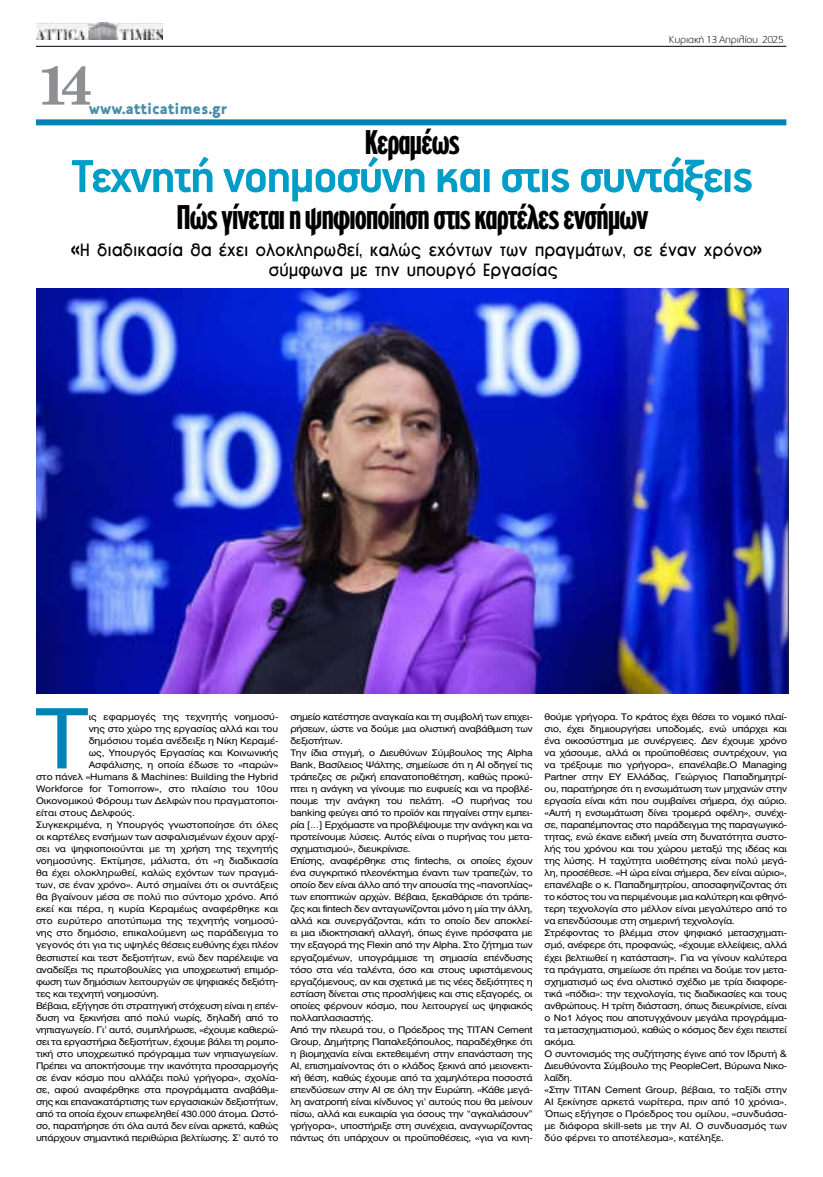
<style>
.page{position:relative;width:823px;height:1177px;background:#fff}
.page>*{position:absolute;margin:0;border:0;box-sizing:border-box;transform-origin:0 0}
.t1{font:82.5px "UB Helvetica";color:#0084b6;scale:1.12 1}
.t2{font:700 55px "PF Century";color:#8d8f92}
.t3{font:700 51.8px "PF Handbook Pro";letter-spacing:-.035em;color:#009dc8}
.t4{font:700 36.7px "PF Highway Gothic Comp";letter-spacing:-.04em;color:#000}
.t5{font:17px/20px "UB Front Bold";letter-spacing:.01em;color:#000;text-align:center;scale:.92 1}
.t6{font:900 16px "PF Textbook";color:#478fa9;scale:.94 1}
.t7{font:100 10px "PF Catalog";letter-spacing:-.02em;color:#000;scale:1.1 1}
.t8{font:9px/12px "UB Helvetica";letter-spacing:-.02em;color:#000;scale:1.12 1}
.t9{font:9px "UB Helvetica";color:#000;scale:1.12 1}
</style>
<div class="page">
<hr style="left:36px;top:46px;width:749px;height:1px;background:#000">
<div style="left:36px;top:119px;width:749px;height:6px;background:#0084b6"></div>
<img style="left:36px;top:23px;width:126px;height:16px">
<img style="left:36px;top:289px;width:751px;height:404px">
<h2 class="t2" style="left:36px;top:64px;width:57px">14</h2>
<h3 class="t6" style="left:89px;top:102px;width:148px">www.atticatimes.gr</h3>
<p class="t7" style="left:668px;top:35px;width:105px">Κυριακή 13 Απριλίου 2025</p>
<h3 class="t4" style="left:364px;top:128px;width:97px">Κεραμέως</h3>
<h3 class="t3" style="left:71px;top:156px;width:684px">Τεχνητή νοημοσύνη και στις συντάξεις</h3>
<h3 class="t4" style="left:176px;top:203px;width:473px">Πώς γίνεται η ψηφιοποίηση στις καρτέλες ενσήμων</h3>
<h3 class="t5" style="left:70px;top:240px;width:752px">«Η διαδικασία θα έχει ολοκληρωθεί, καλώς εχόντων των πραγμάτων, σε έναν χρόνο» σύμφωνα με την υπουργό Εργασίας</h3>
<h1 class="t1" style="left:35px;top:688px;width:49px">Τ</h1>
<p class="t9" style="left:89px;top:711px;width:171px">ις εφαρμογές της τεχνητής νοημοσύ-</p>
<p class="t9" style="left:89px;top:723px;width:171px">νης στο χώρο της εργασίας αλλά και του</p>
<p class="t9" style="left:89px;top:735px;width:171px">δημόσιου τομέα ανέδειξε η Νίκη Κεραμέ-</p>
<p class="t9" style="left:89px;top:747px;width:171px">ως, Υπουργός Εργασίας και Κοινωνικής</p>
<p class="t9" style="left:89px;top:759px;width:171px">Ασφάλισης, η οποία έδωσε το «παρών»</p>
<p class="t9" style="left:36px;top:771px;width:218px">στο πάνελ «Humans &amp; Machines: Building the Hybrid</p>
<p class="t9" style="left:36px;top:783px;width:218px">Workforce for Tomorrow», στο πλαίσιο του 10oυ</p>
<p class="t9" style="left:36px;top:795px;width:218px">Οικονομικού Φόρουμ των Δελφών που πραγματοποι-</p>
<p class="t9" style="left:36px;top:807px;width:90px">είται στους Δελφούς.</p>
<p class="t9" style="left:36px;top:819px;width:218px">Συγκεκριμένα, η Υπουργός γνωστοποίησε ότι όλες</p>
<p class="t9" style="left:36px;top:831px;width:218px">οι καρτέλες ενσήμων των ασφαλισμένων έχουν αρχί-</p>
<p class="t9" style="left:36px;top:843px;width:218px">σει να ψηφιοποιούνται με τη χρήση της τεχνητής</p>
<p class="t9" style="left:36px;top:855px;width:218px">νοημοσύνης. Εκτίμησε, μάλιστα, ότι «η διαδικασία</p>
<p class="t9" style="left:36px;top:867px;width:218px">θα έχει ολοκληρωθεί, καλώς εχόντων των πραγμά-</p>
<p class="t9" style="left:36px;top:879px;width:218px">των, σε έναν χρόνο». Αυτό σημαίνει ότι οι συντάξεις</p>
<p class="t9" style="left:36px;top:891px;width:218px">θα βγαίνουν μέσα σε πολύ πιο σύντομο χρόνο. Από</p>
<p class="t9" style="left:36px;top:903px;width:218px">εκεί και πέρα, η κυρία Κεραμέως αναφέρθηκε και</p>
<p class="t9" style="left:36px;top:915px;width:218px">στο ευρύτερο αποτύπωμα της τεχνητής νοημοσύ-</p>
<p class="t9" style="left:36px;top:927px;width:218px">νης στο δημόσιο, επικαλούμενη ως παράδειγμα το</p>
<p class="t8" style="left:36px;top:939px;width:218px">γεγονός ότι για τις υψηλές θέσεις ευθύνης έχει πλέον</p>
<p class="t8" style="left:36px;top:951px;width:218px">θεσπιστεί και τεστ δεξιοτήτων, ενώ δεν παρέλειψε να</p>
<p class="t8" style="left:36px;top:963px;width:218px">αναδείξει τις πρωτοβουλίες για υποχρεωτική επιμόρ-</p>
<p class="t8" style="left:36px;top:975px;width:218px">φωση των δημόσιων λειτουργών σε ψηφιακές δεξιότη-</p>
<p class="t8" style="left:36px;top:987px;width:111px">τες και τεχνητή νοημοσύνη.</p>
<p class="t8" style="left:36px;top:999px;width:218px">Βέβαια, εξήγησε ότι στρατηγική στόχευση είναι η επέν-</p>
<p class="t8" style="left:36px;top:1011px;width:218px">δυση να ξεκινήσει από πολύ νωρίς, δηλαδή από το</p>
<p class="t8" style="left:36px;top:1023px;width:218px">νηπιαγωγείο. Γι’ αυτό, συμπλήρωσε, «έχουμε καθιερώ-</p>
<p class="t8" style="left:36px;top:1035px;width:218px">σει τα εργαστήρια δεξιοτήτων, έχουμε βάλει τη ρομπο-</p>
<p class="t8" style="left:36px;top:1047px;width:218px">τική στο υποχρεωτικό πρόγραμμα των νηπιαγωγείων.</p>
<p class="t8" style="left:36px;top:1059px;width:218px">Πρέπει να αποκτήσουμε την ικανότητα προσαρμογής</p>
<p class="t8" style="left:36px;top:1071px;width:218px">σε έναν κόσμο που αλλάζει πολύ γρήγορα», σχολία-</p>
<p class="t8" style="left:36px;top:1083px;width:218px">σε, αφού αναφέρθηκε στα προγράμματα αναβάθμι-</p>
<p class="t8" style="left:36px;top:1095px;width:218px">σης και επανακατάρτισης των εργασιακών δεξιοτήτων,</p>
<p class="t8" style="left:36px;top:1107px;width:218px">από τα οποία έχουν επωφεληθεί 430.000 άτομα. Ωστό-</p>
<p class="t8" style="left:36px;top:1119px;width:218px">σο, παρατήρησε ότι όλα αυτά δεν είναι αρκετά, καθώς</p>
<p class="t8" style="left:36px;top:1131px;width:218px">υπάρχουν σημαντικά περιθώρια βελτίωσης. Σ’ αυτό το</p>
<p class="t8" style="left:290px;top:711px;width:218px">σημείο κατέστησε αναγκαία και τη συμβολή των επιχει&shy;ρήσεων, ώστε να δούμε μια ολιστική αναβάθμιση των δεξιοτήτων.<br>Την ίδια στιγμή, ο Διευθύνων Σύμβουλος της Alpha Bank, Βασίλειος Ψάλτης, σημείωσε ότι η ΑΙ οδηγεί τις τράπεζες σε ριζική επανατοποθέτηση, καθώς προκύ&shy;πτει η ανάγκη να γίνουμε πιο ευφυείς και να προβλέ&shy;πουμε την ανάγκη του πελάτη. «Ο πυρήνας του banking φεύγει από το προϊόν και πηγαίνει στην εμπει&shy;ρία […] Ερχόμαστε να προβλέψουμε την ανάγκη και να προτείνουμε λύσεις. Αυτός είναι ο πυρήνας του μετα&shy;σχηματισμού», διευκρίνισε.<br>Επίσης, αναφέρθηκε στις fintechs, οι οποίες έχουν ένα συγκριτικό πλεονέκτημα έναντι των τραπεζών, το οποίο δεν είναι άλλο από την απουσία της «πανοπλίας» των εποπτικών αρχών. Βέβαια, ξεκαθάρισε ότι τράπε&shy;ζες και fintech δεν ανταγωνίζονται μόνο η μία την άλλη, αλλά και συνεργάζονται, κάτι το οποίο δεν αποκλεί&shy;ει μια ιδιοκτησιακή αλλαγή, όπως έγινε πρόσφατα με την εξαγορά της Flexin από την Alpha. Στο ζήτημα των εργαζομένων, υπογράμμισε τη σημασία επένδυσης τόσο στα νέα ταλέντα, όσο και στους υφιστάμενους εργαζόμενους, αν και σχετικά με τις νέες δεξιότητες η εστίαση δίνεται στις προσλήψεις και στις εξαγορές, οι οποίες φέρνουν κόσμο, που λειτουργεί ως ψηφιακός πολλαπλασιαστής.<br>Από την πλευρά του, ο Πρόεδρος της TITAN Cement Group, Δημήτρης Παπαλεξόπουλος, παραδέχθηκε ότι η βιομηχανία είναι εκτεθειμένη στην επανάσταση της ΑΙ, επισημαίνοντας ότι ο κλάδος ξεκινά από μειονεκτι&shy;κή θέση, καθώς έχουμε από τα χαμηλότερα ποσοστά επενδύσεων στην ΑΙ σε όλη την Ευρώπη. «Κάθε μεγά&shy;λη ανατροπή είναι κίνδυνος γι’ αυτούς που θα μείνουν πίσω, αλλά και ευκαιρία για όσους την “αγκαλιάσουν” γρήγορα», υποστήριξε στη συνέχεια, αναγνωρίζοντας πάντως ότι υπάρχουν οι προϋποθέσεις, «για να κινη-</p>
<p class="t8" style="left:544px;top:711px;width:218px">θούμε γρήγορα. Το κράτος έχει θέσει το νομικό πλαί&shy;σιο, έχει δημιουργήσει υποδομές, ενώ υπάρχει και ένα οικοσύστημα με συνέργειες. Δεν έχουμε χρόνο να χάσουμε, αλλά οι προϋποθέσεις συντρέχουν, για να τρέξουμε πιο γρήγορα», επανέλαβε.Ο Managing Partner στην ΕΥ Ελλάδας, Γεώργιος Παπαδημητρί&shy;ου, παρατήρησε ότι η ενσωμάτωση των μηχανών στην εργασία είναι κάτι που συμβαίνει σήμερα, όχι αύριο. «Αυτή η ενσωμάτωση δίνει τρομερά οφέλη», συνέχι&shy;σε, παραπέμποντας στο παράδειγμα της παραγωγικό&shy;τητας, ενώ έκανε ειδική μνεία στη δυνατότητα συστο&shy;λής του χρόνου και του χώρου μεταξύ της ιδέας και της λύσης. Η ταχύτητα υιοθέτησης είναι πολύ μεγά&shy;λη, προσέθεσε. «Η ώρα είναι σήμερα, δεν είναι αύριο», επανέλαβε ο κ. Παπαδημητρίου, αποσαφηνίζοντας ότι το κόστος του να περιμένουμε μια καλύτερη και φθηνό&shy;τερη τεχνολογία στο μέλλον είναι μεγαλύτερο από το να επενδύσουμε στη σημερινή τεχνολογία.<br>Στρέφοντας το βλέμμα στον ψηφιακό μετασχηματι&shy;σμό, ανέφερε ότι, προφανώς, «έχουμε ελλείψεις, αλλά έχει βελτιωθεί η κατάσταση». Για να γίνουν καλύτερα τα πράγματα, σημείωσε ότι πρέπει να δούμε τον μετα&shy;σχηματισμό ως ένα ολιστικό σχέδιο με τρία διαφορε&shy;τικά «πόδια»: την τεχνολογία, τις διαδικασίες και τους ανθρώπους. Η τρίτη διάσταση, όπως διευκρίνισε, είναι ο Νο1 λόγος που αποτυγχάνουν μεγάλα προγράμμα&shy;τα μετασχηματισμού, καθώς ο κόσμος δεν έχει πειστεί ακόμα.<br>Ο συντονισμός της συζήτησης έγινε από τον Ιδρυτή &amp; Διευθύνοντα Σύμβουλο της PeopleCert, Βύρωνα Νικο&shy;λαΐδη.<br>«Στην ΤΙΤΑΝ Cement Group, βέβαια, το ταξίδι στην ΑΙ ξεκίνησε αρκετά νωρίτερα, πριν από 10 χρόνια».<br>Όπως εξήγησε ο Πρόεδρος του ομίλου, «συνδυάσα&shy;με διάφορα skill-sets με την ΑΙ. Ο συνδυασμός των δύο φέρνει το αποτέλεσμα», κατέληξε.</p>
</div>
